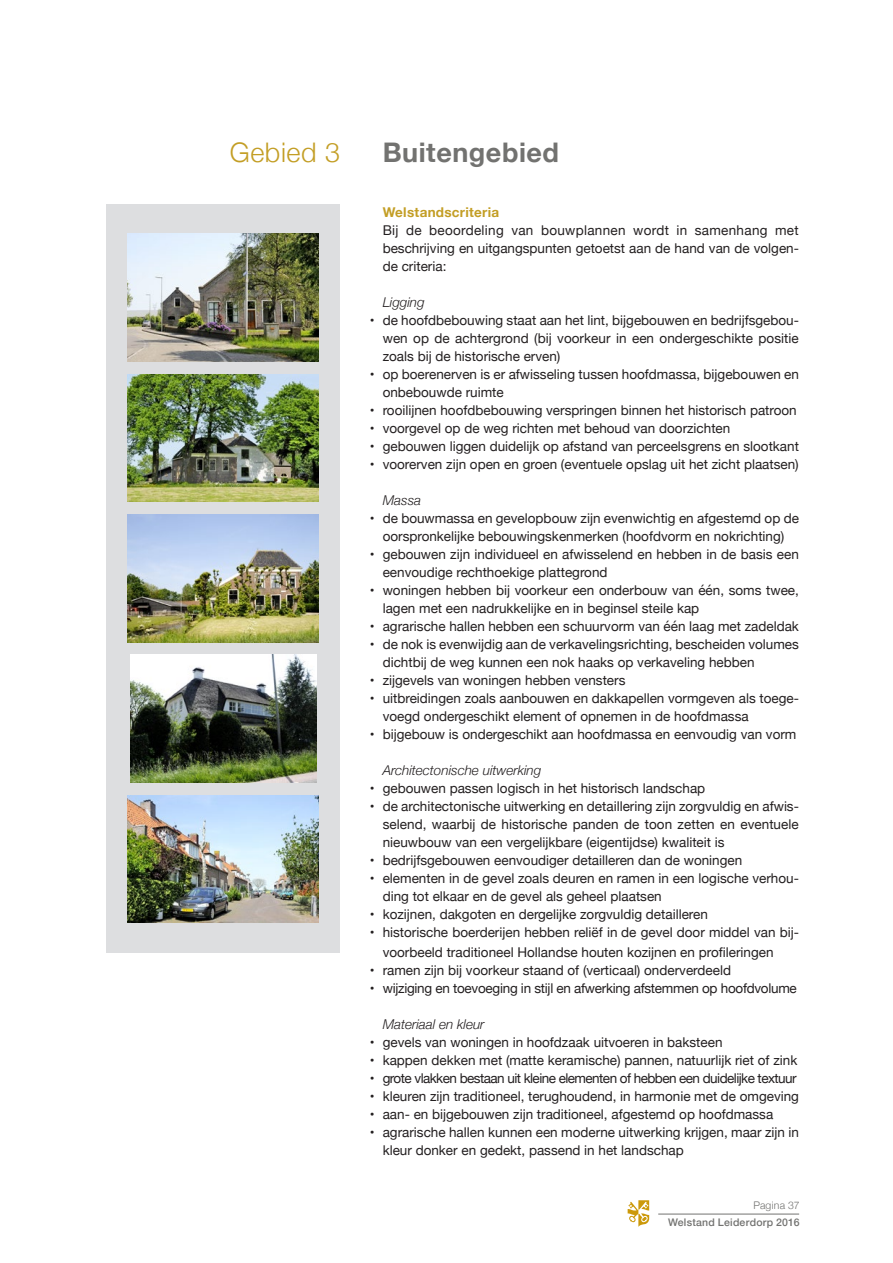
<style>
.page{position:relative;width:893px;height:1263px;background:#fff}
.page>*{position:absolute;margin:0;border:0;box-sizing:border-box;transform-origin:0 0}
.t1{font:700 27px "Helvetica Neue";letter-spacing:.02em;color:#727270}
.leiderdorp_kop_geb{font:300 27px "Helvetica Neue";letter-spacing:.02em;color:#c39e25}
.leiderdorp_tekst_p{font:13.5px/18px "Helvetica Neue";color:#231f20}
.leiderdorp_tekst_p-2{font:13.5px "Helvetica Neue";letter-spacing:-.04em;color:#231f20}
.leiderdorp_tekst_p-3{font:13.5px "Helvetica Neue";letter-spacing:-.02em;color:#231f20}
.leiderdorp_tekst_c{font:italic 300 13.5px "Helvetica Neue";color:#231f20}
.leiderdorp_tussenk{font:700 13.5px "Helvetica Neue";letter-spacing:.02em;color:#c39e25}
.t2{font:500 10.5px "Helvetica Neue";letter-spacing:.02em;color:#727270}
.t3{font:300 10.5px "Helvetica Neue";letter-spacing:.02em;color:#727270}
</style>
<div class="page">
<hr style="left:658px;top:1214px;width:141px;height:1px;background:#727270">
<svg style="left:628px;top:1200px;width:21px;height:27px"></svg>
<div style="left:106px;top:204px;width:234px;height:748px;background:#dddee0"></div>
<img style="left:128px;top:514px;width:191px;height:128px">
<img style="left:128px;top:374px;width:191px;height:128px">
<img style="left:128px;top:795px;width:191px;height:127px">
<img style="left:128px;top:234px;width:191px;height:127px">
<img style="left:130px;top:655px;width:186px;height:127px">
<p class="leiderdorp_kop_geb" style="left:230px;top:131px;width:112px">Gebied 3</p>
<p class="t1" style="left:383px;top:132px;width:178px">Buitengebied</p>
<p class="leiderdorp_tussenk" style="left:383px;top:202px;width:118px">Welstandscriteria</p>
<p class="leiderdorp_tekst_p" style="left:383px;top:222px;width:418px;text-align:justify">Bij de beoordeling van bouwplannen wordt in samenhang met beschrijving en uitgangspunten getoetst aan de hand van de volgen&shy;de criteria:</p>
<p class="leiderdorp_tekst_c" style="left:383px;top:292px;width:44px">Ligging</p>
<p class="leiderdorp_tekst_p" style="left:383px;top:312px;width:418px;text-align:justify;text-indent:-13px">• de hoofdbebouwing staat aan het lint, bijgebouwen en bedrijfsgebou&shy;wen op de achtergrond (bij voorkeur in een ondergeschikte positie zoals bij de historische erven)</p>
<p class="leiderdorp_tekst_p" style="left:383px;top:366px;width:418px;text-indent:-13px">• op boerenerven is er afwisseling tussen hoofdmassa, bijgebouwen en onbebouwde ruimte</p>
<p class="leiderdorp_tekst_p" style="left:370px;top:402px;width:428px">• rooilijnen hoofdbebouwing verspringen binnen het historisch patroon</p>
<p class="leiderdorp_tekst_p" style="left:370px;top:420px;width:362px">• voorgevel op de weg richten met behoud van doorzichten</p>
<p class="leiderdorp_tekst_p" style="left:370px;top:438px;width:430px">• gebouwen liggen duidelijk op afstand van perceelsgrens en slootkant</p>
<p class="leiderdorp_tekst_p" style="left:370px;top:456px;width:430px">• voorerven zijn open en groen (eventuele opslag uit het zicht plaatsen)</p>
<p class="leiderdorp_tekst_c" style="left:383px;top:490px;width:40px">Massa</p>
<p class="leiderdorp_tekst_p" style="left:370px;top:510px;width:431px;text-align:center">• de bouwmassa en gevelopbouw zijn evenwichtig en afgestemd op de oorspronkelijke bebouwingskenmerken (hoofdvorm en nokrichting)</p>
<p class="leiderdorp_tekst_p" style="left:383px;top:546px;width:418px;text-indent:-13px">• gebouwen zijn individueel en afwisselend en hebben in de basis een eenvoudige rechthoekige plattegrond</p>
<p class="leiderdorp_tekst_p" style="left:383px;top:582px;width:418px;text-indent:-13px">• woningen hebben bij voorkeur een onderbouw van één, soms twee, lagen met een nadrukkelijke en in beginsel steile kap</p>
<p class="leiderdorp_tekst_p" style="left:370px;top:618px;width:431px">• agrarische hallen hebben een schuurvorm van één laag met zadeldak</p>
<p class="leiderdorp_tekst_p" style="left:383px;top:636px;width:418px;text-indent:-13px">• de nok is evenwijdig aan de verkavelingsrichting, bescheiden volumes dichtbij de weg kunnen een nok haaks op verkaveling hebben</p>
<p class="leiderdorp_tekst_p" style="left:370px;top:672px;width:257px">• zijgevels van woningen hebben vensters</p>
<p class="leiderdorp_tekst_p" style="left:383px;top:690px;width:418px;text-indent:-13px">• uitbreidingen zoals aanbouwen en dakkapellen vormgeven als toege&shy;voegd ondergeschikt element of opnemen in de hoofdmassa</p>
<p class="leiderdorp_tekst_p" style="left:370px;top:726px;width:428px">• bijgebouw is ondergeschikt aan hoofdmassa en eenvoudig van vorm</p>
<p class="leiderdorp_tekst_c" style="left:383px;top:760px;width:160px">Architectonische uitwerking</p>
<p class="leiderdorp_tekst_p" style="left:370px;top:780px;width:337px">• gebouwen passen logisch in het historisch landschap</p>
<p class="leiderdorp_tekst_p" style="left:383px;top:798px;width:418px;text-align:justify;text-indent:-13px">• de architectonische uitwerking en detaillering zijn zorgvuldig en afwis&shy;selend, waarbij de historische panden de toon zetten en eventuele nieuwbouw van een vergelijkbare (eigentijdse) kwaliteit is</p>
<p class="leiderdorp_tekst_p" style="left:370px;top:852px;width:374px">• bedrijfsgebouwen eenvoudiger detailleren dan de woningen</p>
<p class="leiderdorp_tekst_p" style="left:383px;top:870px;width:418px;text-indent:-13px">• elementen in de gevel zoals deuren en ramen in een logische verhou&shy;ding tot elkaar en de gevel als geheel plaatsen</p>
<p class="leiderdorp_tekst_p" style="left:370px;top:906px;width:340px">• kozijnen, dakgoten en dergelijke zorgvuldig detailleren</p>
<p class="leiderdorp_tekst_p" style="left:383px;top:923px;width:418px;line-height:19.5px;text-indent:-13px">• historische boerderijen hebben reliëf in de gevel door middel van bij&shy;voorbeeld traditioneel Hollandse houten kozijnen en profileringen</p>
<p class="leiderdorp_tekst_p" style="left:370px;top:962px;width:363px">• ramen zijn bij voorkeur staand of (verticaal) onderverdeeld</p>
<p class="leiderdorp_tekst_p-3" style="left:370px;top:978px;width:428px">• wijziging en toevoeging in stijl en afwerking afstemmen op hoofdvolume</p>
<p class="leiderdorp_tekst_c" style="left:383px;top:1013px;width:103px">Materiaal en kleur</p>
<p class="leiderdorp_tekst_p" style="left:370px;top:1034px;width:354px">• gevels van woningen in hoofdzaak uitvoeren in baksteen</p>
<p class="leiderdorp_tekst_p" style="left:370px;top:1052px;width:429px">• kappen dekken met (matte keramische) pannen, natuurlijk riet of zink</p>
<p class="leiderdorp_tekst_p-2" style="left:370px;top:1068px;width:428px">• grote vlakken bestaan uit kleine elementen of hebben een duidelijke textuur</p>
<p class="leiderdorp_tekst_p" style="left:370px;top:1088px;width:431px">• kleuren zijn traditioneel, terughoudend, in harmonie met de omgeving</p>
<p class="leiderdorp_tekst_p" style="left:370px;top:1106px;width:405px">• aan- en bijgebouwen zijn traditioneel, afgestemd op hoofdmassa</p>
<p class="leiderdorp_tekst_p" style="left:383px;top:1124px;width:418px;text-indent:-13px">• agrarische hallen kunnen een moderne uitwerking krijgen, maar zijn in kleur donker en gedekt, passend in het landschap</p>
<p class="t3" style="left:753px;top:1196px;width:48px">Pagina 37</p>
<p class="t2" style="left:668px;top:1214px;width:133px">Welstand Leiderdorp 2016</p>
</div>
